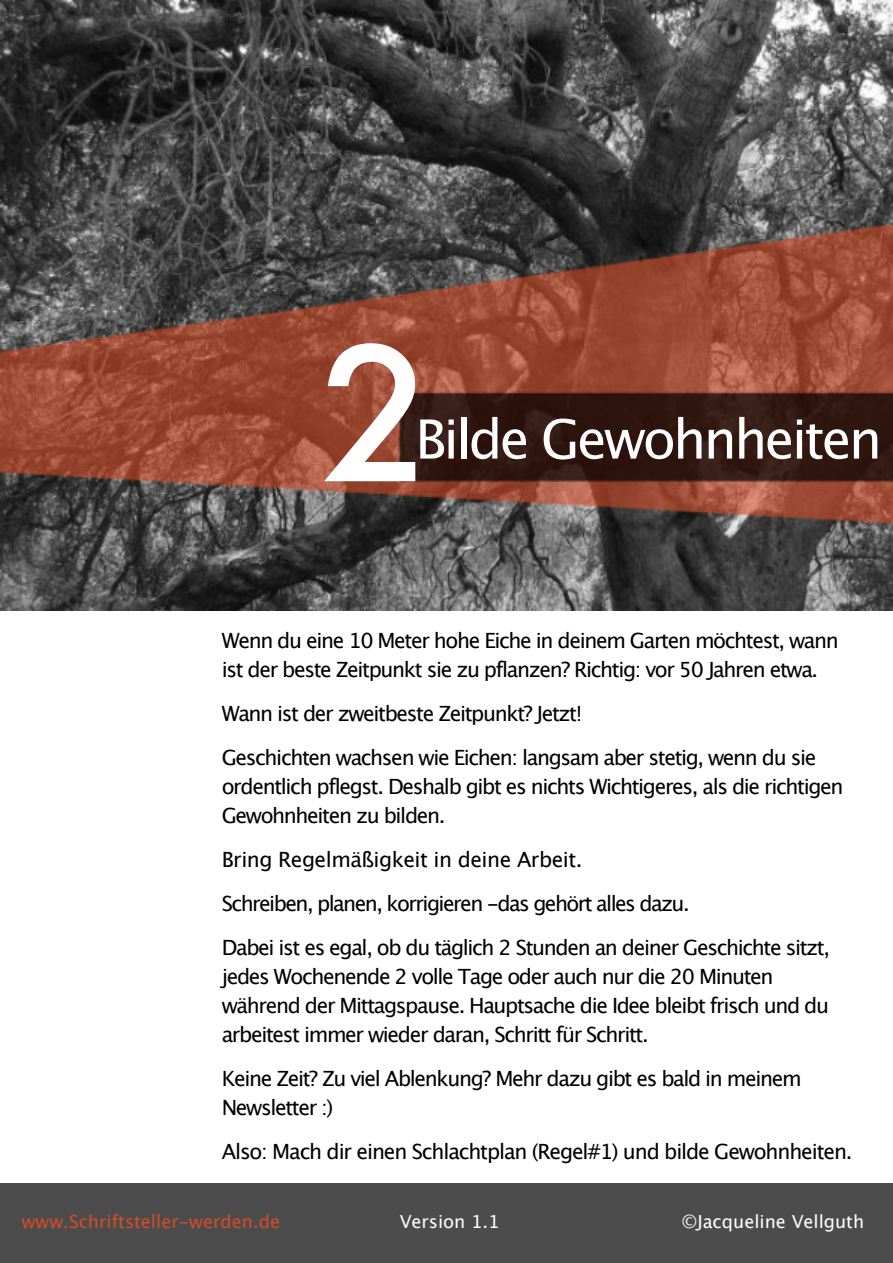
<style>
.page{position:relative;width:893px;height:1263px;background:#fff}
.page>*{position:absolute;margin:0;border:0;box-sizing:border-box;transform-origin:0 0}
.t1{font:500 180px "Futura";color:#fff}
.t2{font:54px "Lucida Grande";letter-spacing:-.055em;color:#fff}
.t3{font:21px/29px "Lucida Grande";letter-spacing:-.065em;color:#000}
.t4{font:18px "Lucida Grande";color:#fff}
.t5{font:18px "Lucida Grande";color:#d34d28}
</style>
<div class="page">
<div style="left:0;top:1183px;width:893px;height:80px;background:#4c4c4c"></div>
<img style="left:0;top:0;width:893px;height:610px">
<h1 class="t1" style="left:320px;top:333px;width:113px">2</h1>
<h2 class="t2" style="left:415px;top:416px;width:468px">Bilde Gewohnheiten</h2>
<p class="t3" style="left:222px;top:627px;width:619px">Wenn du eine 10 Meter hohe Eiche in deinem Garten möchtest, wann ist der beste Zeitpunkt sie zu pflanzen? Richtig: vor 50 Jahren etwa.</p>
<p class="t3" style="left:222px;top:693px;width:596px;line-height:44px">Wann ist der zweitbeste Zeitpunkt? Jetzt!<br>Geschichten wachsen wie Eichen: langsam aber stetig, wenn du sie</p>
<p class="t3" style="left:222px;top:773px;width:623px">ordentlich pflegst. Deshalb gibt es nichts Wichtigeres, als die richtigen<br>Gewohnheiten zu bilden.</p>
<p class="t3" style="left:222px;top:839px;width:610px;line-height:44px">Bring Regelmäßigkeit in deine Arbeit.<br>Schreiben, planen, korrigieren -das gehört alles dazu.<br>Dabei ist es egal, ob du täglich 2 Stunden an deiner Geschichte sitzt,</p>
<p class="t3" style="left:222px;top:963px;width:609px">jedes Wochenende 2 volle Tage oder auch nur die 20 Minuten während der Mittagspause. Hauptsache die Idee bleibt frisch und du arbeitest immer wieder daran, Schritt für Schritt.</p>
<p class="t3" style="left:222px;top:1065px;width:582px">Keine Zeit? Zu viel Ablenkung? Mehr dazu gibt es bald in meinem<br>Newsletter :)</p>
<p class="t3" style="left:222px;top:1138px;width:632px">Also: Mach dir einen Schlachtplan (Regel#1) und bilde Gewohnheiten.</p>
<p class="t5" style="left:22px;top:1214px;width:260px">www.Schriftsteller-werden.de</p>
<p class="t4" style="left:400px;top:1214px;width:101px">Version 1.1</p>
<p class="t4" style="left:682px;top:1214px;width:184px">©Jacqueline Vellguth</p>
</div>
